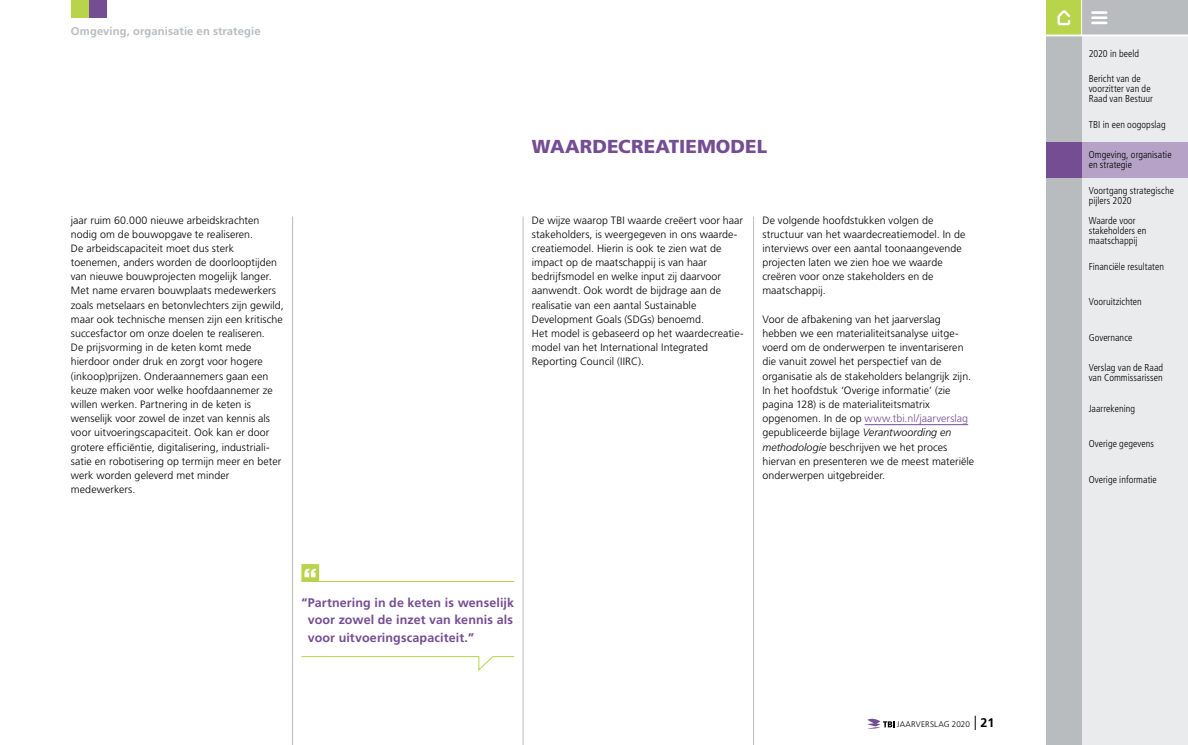
<style>
.page{position:relative;width:1188px;height:745px;background:#fff}
.page>*{position:absolute;margin:0;border:0;box-sizing:border-box;transform-origin:0 0}
.t1{font:900 18.75px "Frutiger LT Std";letter-spacing:.005em;color:#754d93}
.t2{font:700 12.5px/17.5px "Frutiger LT Std";letter-spacing:.01em;color:#754d93;text-align:justify}
.t3{font:700 11.25px "Frutiger LT Std";letter-spacing:.01em;color:#b9bcbf}
.t4{font:300 10.62px/14.1px "Frutiger LT Std";letter-spacing:.005em;color:#000}
.t5{font:300 condensed 10px/10px "Frutiger LT Std";letter-spacing:.005em;color:#000}
.t6{font:300 8.12px "Frutiger LT Std";letter-spacing:.01em;color:#000}
.s1{color:#754d93}
.s2{font-style:italic}
.s3{font-weight:700;font-size:12.5px}
</style>
<div class="page">
<div style="left:71px;top:0;width:18px;height:18px;background:#b7d44b"></div>
<div style="left:89px;top:0;width:17px;height:18px;background:#754d93"></div>
<svg style="left:974px;top:715px;width:1px;height:14px"></svg>
<svg style="left:867px;top:718px;width:27px;height:10px"></svg>
<hr style="left:864px;top:424px;width:103px;height:1px;background:#754d93">
<hr style="left:292px;top:216px;width:1px;height:528px;background:#b9bcbf">
<hr style="left:522px;top:216px;width:1px;height:528px;background:#b9bcbf">
<hr style="left:753px;top:216px;width:1px;height:528px;background:#b9bcbf">
<hr style="left:301px;top:580px;width:213px;height:1px;background:#b7d44b">
<svg style="left:301px;top:564px;width:18px;height:17px"></svg>
<svg style="left:301px;top:656px;width:213px;height:14px"></svg>
<div style="left:1045px;top:35px;width:142px;height:709px;background:#eaebec"></div>
<div style="left:1045px;top:35px;width:36px;height:709px;background:#b9bcbf"></div>
<div style="left:1081px;top:0;width:35px;height:35px;background:#b9bcbf"></div>
<svg style="left:1092px;top:11px;width:13px;height:13px"></svg>
<div style="left:1045px;top:0;width:36px;height:35px;background:#b7d44b"></div>
<svg style="left:1057px;top:10px;width:14px;height:16px"></svg>
<div style="left:1116px;top:0;width:71px;height:35px;background:#b9bcbf"></div>
<div style="left:1081px;top:142px;width:106px;height:35px;background:#b5a2c6"></div>
<div style="left:1045px;top:142px;width:36px;height:35px;background:#754d93"></div>
<hr style="left:1080px;top:0;width:1px;height:36px;background:#fff">
<hr style="left:1045px;top:34px;width:142px;height:2px;background:#fff">
<p class="t3" style="left:71px;top:25px;width:191px">Omgeving, organisatie en strategie</p>
<p class="t4" style="left:71px;top:213px;width:214px">jaar ruim 60.000 nieuwe arbeidskrachten nodig om de bouwopgave te realiseren.<br>De arbeidscapaciteit moet dus sterk toenemen, anders worden de doorlooptijden van nieuwe bouwprojecten mogelijk langer.<br>Met name ervaren bouwplaats medewerkers zoals metselaars en betonvlechters zijn gewild, maar ook technische mensen zijn een kritische succesfactor om onze doelen te realiseren.<br>De prijsvorming in de keten komt mede hierdoor onder druk en zorgt voor hogere (inkoop)prijzen. Onderaannemers gaan een keuze maken voor welke hoofdaannemer ze willen werken. Partnering in de keten is wenselijk voor zowel de inzet van kennis als voor uitvoeringscapaciteit. Ook kan er door grotere efficiëntie, digitalisering, industriali&shy;satie en robotisering op termijn meer en beter werk worden geleverd met minder medewerkers.</p>
<h1 class="t1" style="left:531px;top:134px;width:237px">WAARDECREATIEMODEL</h1>
<p class="t4" style="left:531px;top:213px;width:213px">De wijze waarop TBI waarde creëert voor haar stakeholders, is weergegeven in ons waarde&shy;creatiemodel. Hierin is ook te zien wat de impact op de maatschappij is van haar bedrijfsmodel en welke input zij daarvoor aanwendt. Ook wordt de bijdrage aan de realisatie van een aantal Sustainable Development Goals (SDGs) benoemd.<br>Het model is gebaseerd op het waardecreatie&shy;model van het International Integrated Reporting Council (IIRC).</p>
<p class="t4" style="left:762px;top:213px;width:204px">De volgende hoofdstukken volgen de structuur van het waardecreatiemodel. In de interviews over een aantal toonaangevende projecten laten we zien hoe we waarde creëren voor onze stakeholders en de maatschappij.</p>
<p class="t4" style="left:762px;top:312px;width:213px">Voor de afbakening van het jaarverslag hebben we een materialiteitsanalyse uitge&shy;voerd om de onderwerpen te inventariseren die vanuit zowel het perspectief van de organisatie als de stakeholders belangrijk zijn.<br>In het hoofdstuk ‘Overige informatie’ (zie pagina 128) is de materialiteitsmatrix opgenomen. In de op <span class="s1">www.tbi.nl/jaarverslag </span>gepubliceerde bijlage <span class="s2">Verantwoording en methodologie</span> beschrijven we het proces hiervan en presenteren we de meest materiële onderwerpen uitgebreider.</p>
<p class="t2" style="left:308px;top:593px;width:208px;text-indent:-6px">“Partnering in de keten is wenselijk voor zowel de inzet van kennis als voor uitvoeringscapaciteit.”</p>
<p class="t6" style="left:896px;top:719px;width:99px">JAARVERSLAG 2020 <span class="s3">21</span></p>
<p class="t5" style="left:1088px;top:49px;width:52px">2020 in beeld</p>
<p class="t5" style="left:1088px;top:74px;width:66px">Bericht van de voorzitter van de<br>Raad van Bestuur</p>
<p class="t5" style="left:1088px;top:119px;width:78px">TBI in een oogopslag</p>
<p class="t5" style="left:1088px;top:150px;width:84px">Omgeving, organisatie en strategie</p>
<p class="t5" style="left:1088px;top:185px;width:87px">Voortgang strategische pijlers 2020</p>
<p class="t5" style="left:1088px;top:216px;width:59px">Waarde voor stakeholders en maatschappij</p>
<p class="t5" style="left:1088px;top:261px;width:77px">Financiële resultaten</p>
<p class="t5" style="left:1088px;top:297px;width:55px">Vooruitzichten</p>
<p class="t5" style="left:1088px;top:332px;width:45px">Governance</p>
<p class="t5" style="left:1088px;top:362px;width:76px">Verslag van de Raad van Commissarissen</p>
<p class="t5" style="left:1088px;top:403px;width:48px">Jaarrekening</p>
<p class="t5" style="left:1088px;top:438px;width:67px">Overige gegevens</p>
<p class="t5" style="left:1088px;top:474px;width:70px">Overige informatie</p>
</div>
